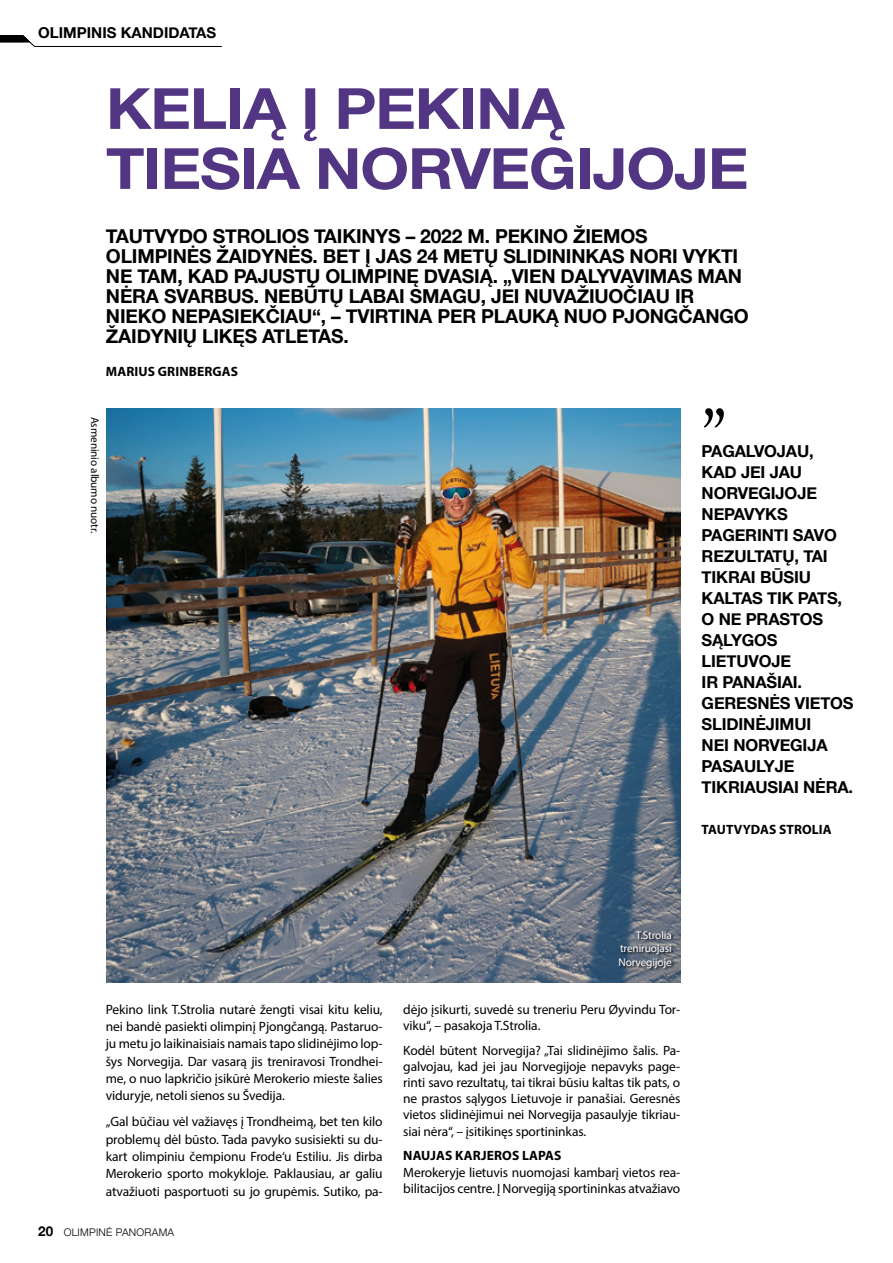
<style>
.page{position:relative;width:893px;height:1263px;background:#fff}
.page>*{position:absolute;margin:0;border:0;box-sizing:border-box;transform-origin:0 0}
.t1{font:700 56.85px/60px "Helvetica Neue";letter-spacing:-.02em;color:#523583;scale:1.11 1}
.t2{font:700 19.2px/20.1px "Helvetica Neue";letter-spacing:-.01em;color:#000}
.t3{font:700 16.5px/21px "Helvetica Neue";letter-spacing:-.01em;color:#000}
.t4{font:700 15px "Helvetica Neue";color:#000}
.t5{font:13.5px/17.4px "Myriad Pro";letter-spacing:-.01em;color:#000;text-align:justify}
.t6{font:700 13.5px "Myriad Pro";letter-spacing:.01em;color:#000}
.t7{font:11.25px/13.5px "Myriad Pro";letter-spacing:-.01em;color:#fff;text-align:justify}
.t8{font:11.25px "Myriad Pro";letter-spacing:-.01em;color:#000}
.t9{font:300 10.5px "Helvetica Neue";letter-spacing:.025em;color:#000}
.s1{font-weight:700;font-size:13.5px}
</style>
<div class="page">
<svg style="left:0;top:35px;width:222px;height:12px"></svg>
<svg style="left:704px;top:408px;width:20px;height:20px"></svg>
<img style="left:106px;top:408px;width:574px;height:574px">
<div style="left:619px;top:930px;width:55px;height:41px;background:#000;opacity:.75"></div>
<p class="t4" style="left:38px;top:21px;width:180px">OLIMPINIS KANDIDATAS</p>
<h1 class="t1" style="left:106px;top:80px;width:580px">KELIĄ Į PEKINĄ<br>TIESIA NORVEGIJOJE</h1>
<p class="t2" style="left:106px;top:227px;width:644px">TAUTVYDO STROLIOS TAIKINYS – 2022 M. PEKINO ŽIEMOS OLIMPINĖS ŽAIDYNĖS. BET Į JAS 24 METŲ SLIDININKAS NORI VYKTI NE TAM, KAD PAJUSTŲ OLIMPINĘ DVASIĄ. „VIEN DALYVAVIMAS MAN NĖRA SVARBUS. NEBŪTŲ LABAI SMAGU, JEI NUVAŽIUOČIAU IR NIEKO NEPASIEKČIAU“, – TVIRTINA PER PLAUKĄ NUO PJONGČANGO ŽAIDYNIŲ LIKĘS ATLETAS.</p>
<p class="t6" style="left:106px;top:363px;width:134px">MARIUS GRINBERGAS</p>
<p class="t8" style="left:102px;top:417px;width:118px;rotate:90deg">Asmeninio albumo nuotr.</p>
<p class="t3" style="left:702px;top:441px;width:154px">PAGALVOJAU,<br>KAD JEI JAU<br>NORVEGIJOJE<br>NEPAVYKS<br>PAGERINTI SAVO<br>REZULTATŲ, TAI<br>TIKRAI BŪSIU<br>KALTAS TIK PATS,<br>O NE PRASTOS<br>SĄLYGOS<br>LIETUVOJE<br>IR PANAŠIAI.<br>GERESNĖS VIETOS<br>SLIDINĖJIMUI<br>NEI NORVEGIJA<br>PASAULYJE<br>TIKRIAUSIAI NĖRA.</p>
<p class="t6" style="left:702px;top:821px;width:132px">TAUTVYDAS STROLIA</p>
<p class="t5" style="left:106px;top:1000px;width:278px">Pekino link T.Strolia nutarė žengti visai kitu keliu, nei bandė pasiekti olimpinį Pjongčangą. Pastaruo&shy;ju metu jo laikinaisiais namais tapo slidinėjimo lop&shy;šys Norvegija. Dar vasarą jis treniravosi Trondhei&shy;me, o nuo lapkričio įsikūrė Merokerio mieste šalies viduryje, netoli sienos su Švedija.</p>
<p class="t5" style="left:106px;top:1113px;width:278px">„Gal būčiau vėl važiavęs į Trondheimą, bet ten kilo problemų dėl būsto. Tada pavyko susisiekti su du&shy;kart olimpiniu čempionu Frode‘u Estiliu. Jis dirba Merokerio sporto mokykloje. Paklausiau, ar galiu atvažiuoti pasportuoti su jo grupėmis. Sutiko, pa-</p>
<p class="t9" style="left:38px;top:1224px;width:137px"><span class="s1">20</span> OLIMPINĖ PANORAMA</p>
<p class="t7" style="left:618px;top:928px;width:55px;text-indent:17px">T.Strolia treniruojasi Norvegijoje</p>
<p class="t5" style="left:403px;top:1001px;width:279px;line-height:16.2px">dėjo įsikurti, suvedė su treneriu Peru Øyvindu Tor&shy;viku“, – pasakoja T.Strolia.</p>
<p class="t5" style="left:403px;top:1042px;width:279px;line-height:16.2px">Kodėl būtent Norvegija? „Tai slidinėjimo šalis. Pa&shy;galvojau, kad jei jau Norvegijoje nepavyks page&shy;rinti savo rezultatų, tai tikrai būsiu kaltas tik pats, o ne prastos sąlygos Lietuvoje ir panašiai. Geresnės vietos slidinėjimui nei Norvegija pasaulyje tikriau&shy;siai nėra“, – įsitikinęs sportininkas.</p>
<p class="t6" style="left:403px;top:1147px;width:160px">NAUJAS KARJEROS LAPAS</p>
<p class="t5" style="left:403px;top:1164px;width:279px;line-height:16.2px">Merokeryje lietuvis nuomojasi kambarį vietos rea&shy;bilitacijos centre. Į Norvegiją sportininkas atvažiavo</p>
</div>
